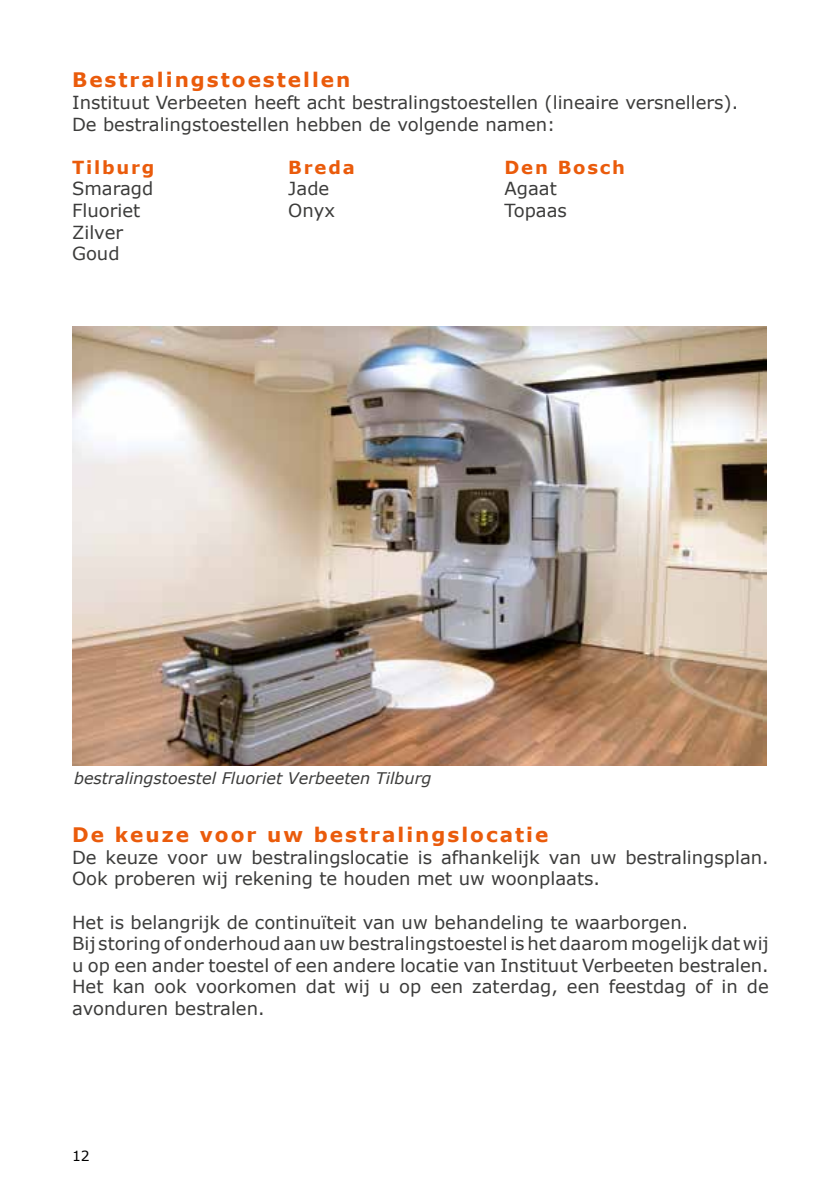
<style>
.page{position:relative;width:840px;height:1191px;background:#fff}
.page>*{position:absolute;margin:0;border:0;box-sizing:border-box;transform-origin:0 0}
.t1{font:700 20px "Verdana";letter-spacing:.1em;color:#ea5b0b}
.t2{font:18px/21.6px "Verdana";color:#3c3c3b}
.t3{font:700 18px "Verdana";letter-spacing:.1em;color:#ea5b0b}
.t4{font:italic 16px "Verdana";color:#3c3c3b}
.t5{font:14px "Verdana";color:#000}
</style>
<div class="page">
<img style="left:72px;top:326px;width:694px;height:439px">
<p class="t1" style="left:72px;top:66px;width:280px">Bestralingstoestellen</p>
<p class="t2" style="left:72px;top:91px;width:667px">Instituut Verbeeten heeft acht bestralingstoestellen (lineaire versnellers).<br>De bestralingstoestellen hebben de volgende namen:</p>
<p class="t3" style="left:72px;top:154px;width:84px">Tilburg</p>
<p class="t3" style="left:288px;top:154px;width:68px">Breda</p>
<p class="t3" style="left:504px;top:154px;width:122px">Den Bosch</p>
<p class="t2" style="left:72px;top:178px;width:83px">Smaragd</p>
<p class="t2" style="left:288px;top:178px;width:42px">Jade</p>
<p class="t2" style="left:504px;top:178px;width:54px">Agaat</p>
<p class="t2" style="left:72px;top:199px;width:70px">Fluoriet</p>
<p class="t2" style="left:288px;top:199px;width:48px">Onyx</p>
<p class="t2" style="left:504px;top:199px;width:64px">Topaas</p>
<p class="t2" style="left:72px;top:221px;width:53px">Zilver<br>Goud</p>
<p class="t4" style="left:74px;top:767px;width:359px">bestralingstoestel Fluoriet Verbeeten Tilburg</p>
<p class="t1" style="left:72px;top:820px;width:477px">De keuze voor uw bestralingslocatie</p>
<p class="t2" style="left:72px;top:846px;width:698px">De keuze voor uw bestralingslocatie is afhankelijk van uw bestralingsplan.<br>Ook proberen wij rekening te houden met uw woonplaats.</p>
<p class="t2" style="left:72px;top:911px;width:698px">Het is belangrijk de continuïteit van uw behandeling te waarborgen.<br>Bij storing of onderhoud aan uw bestralingstoestel is het daarom mogelijk dat wij u op een ander toestel of een andere locatie van Instituut Verbeeten bestralen.<br>Het kan ook voorkomen dat wij u op een zaterdag, een feestdag of in de avonduren bestralen.</p>
<p class="t5" style="left:72px;top:1146px;width:19px">12</p>
</div>
